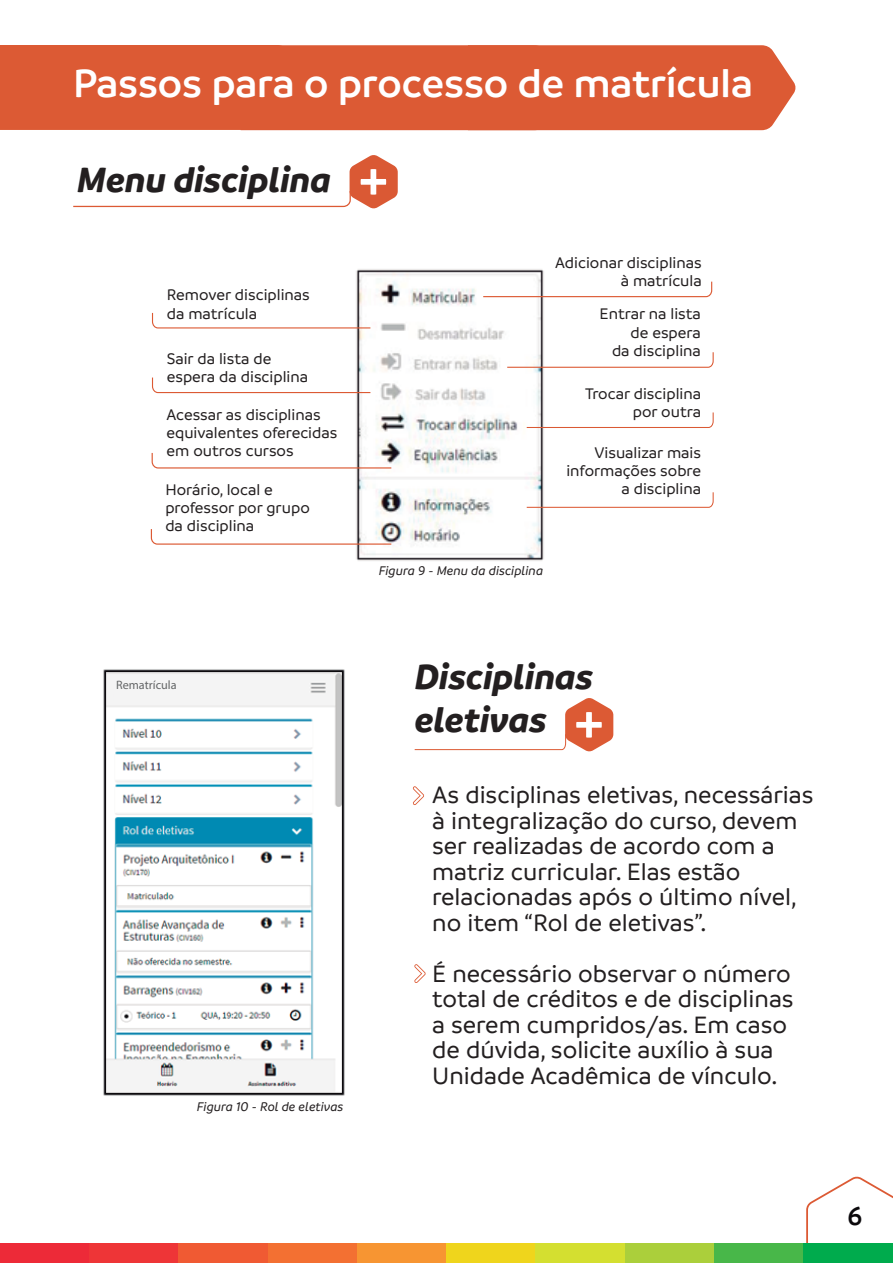
<style>
.page{position:relative;width:893px;height:1263px;background:#fff}
.page>*{position:absolute;margin:0;border:0;box-sizing:border-box;transform-origin:0 0}
.t1{font:700 58.35px "Branding";color:#fff}
.t2{font:600 42.3px "Branding";color:#fff}
.t3{font:italic 700 37.65px/43.3px "Branding";color:#231f20}
.t4{font:600 27.45px "Branding";color:#0b090c}
.t5{font:500 25.5px/25.5px "Branding";color:#231f20}
.t6{font:500 16.5px/18.3px "Branding";color:#231f20;text-align:right}
.t7{font:italic 500 13.5px "Branding";color:#231f20}
.t8{font:12.15px "Myriad Pro";color:#646667}
</style>
<div class="page">
<svg style="left:805px;top:1176px;width:88px;height:68px"></svg>
<div style="left:0;top:1244px;width:89px;height:19px;background:#ed2a38"></div>
<div style="left:89px;top:1244px;width:90px;height:19px;background:#ee3537"></div>
<div style="left:179px;top:1244px;width:89px;height:19px;background:#f05a33"></div>
<div style="left:268px;top:1244px;width:89px;height:19px;background:#f37032"></div>
<div style="left:357px;top:1244px;width:89px;height:19px;background:#f79532"></div>
<div style="left:446px;top:1244px;width:90px;height:19px;background:#efd51c"></div>
<div style="left:536px;top:1244px;width:89px;height:19px;background:#d4df30"></div>
<div style="left:625px;top:1244px;width:89px;height:19px;background:#abcf3b"></div>
<div style="left:714px;top:1244px;width:90px;height:19px;background:#48b749"></div>
<div style="left:804px;top:1244px;width:89px;height:19px;background:#00ab4d"></div>
<div style="left:0;top:45px;width:796px;height:85px;background:#dc5a34"></div>
<svg style="left:414px;top:698px;width:199px;height:54px"></svg>
<svg style="left:412px;top:786px;width:12px;height:19px"></svg>
<svg style="left:414px;top:964px;width:12px;height:19px"></svg>
<svg style="left:73px;top:155px;width:325px;height:54px"></svg>
<img style="left:356px;top:269px;width:188px;height:292px">
<img style="left:103px;top:669px;width:242px;height:427px">
<svg style="left:482px;top:280px;width:231px;height:18px"></svg>
<svg style="left:506px;top:351px;width:208px;height:17px"></svg>
<svg style="left:526px;top:411px;width:188px;height:17px"></svg>
<svg style="left:526px;top:491px;width:188px;height:17px"></svg>
<svg style="left:152px;top:376px;width:220px;height:18px"></svg>
<svg style="left:151px;top:452px;width:242px;height:17px"></svg>
<svg style="left:152px;top:312px;width:220px;height:17px"></svg>
<svg style="left:150px;top:528px;width:243px;height:17px"></svg>
<div style="left:114px;top:677px;width:67px;height:27px;background:#f4f4f4"></div>
<h2 class="t2" style="left:73px;top:60px;width:681px">Passos para o processo de matrícula</h2>
<h3 class="t3" style="left:77px;top:158px;width:255px">Menu disciplina</h3>
<p class="t6" style="left:167px;top:286px;width:145px;text-align:left">Remover disciplinas da matrícula</p>
<p class="t6" style="left:167px;top:349px;width:143px;text-align:left">Sair da lista de espera da disciplina</p>
<p class="t6" style="left:166px;top:405px;width:172px;text-align:left">Acessar as disciplinas equivalentes oferecidas em outros cursos</p>
<p class="t6" style="left:165px;top:480px;width:146px;text-align:left">Horário, local e professor por grupo da disciplina</p>
<h1 class="t1" style="left:359px;top:143px;width:31px">+</h1>
<p class="t6" style="left:555px;top:254px;width:148px">Adicionar disciplinas à matrícula</p>
<p class="t6" style="left:600px;top:305px;width:103px">Entrar na lista de espera<br>da disciplina</p>
<p class="t6" style="left:585px;top:384px;width:118px">Trocar disciplina por outra</p>
<p class="t6" style="left:566px;top:443px;width:136px">Visualizar mais informações sobre a disciplina</p>
<p class="t7" style="left:379px;top:563px;width:166px">Figura 9 - Menu da disciplina</p>
<p class="t8" style="left:116px;top:677px;width:62px">Rematrícula</p>
<p class="t7" style="left:197px;top:1099px;width:148px">Figura 10 - Rol de eletivas</p>
<h3 class="t3" style="left:415px;top:655px;width:180px">Disciplinas eletivas</h3>
<h1 class="t1" style="left:574px;top:686px;width:31px">+</h1>
<p class="t5" style="left:432px;top:782px;width:383px">As disciplinas eletivas, necessárias à integralização do curso, devem ser realizadas de acordo com a matriz curricular. Elas estão relacionadas após o último nível, no item “Rol de eletivas”.</p>
<p class="t5" style="left:432px;top:961px;width:363px">É necessário observar o número total de créditos e de disciplinas a serem cumpridos/as. Em caso de dúvida, solicite auxílio à sua<br>Unidade Acadêmica de vínculo.</p>
<p class="t4" style="left:848px;top:1201px;width:16px">6</p>
</div>
